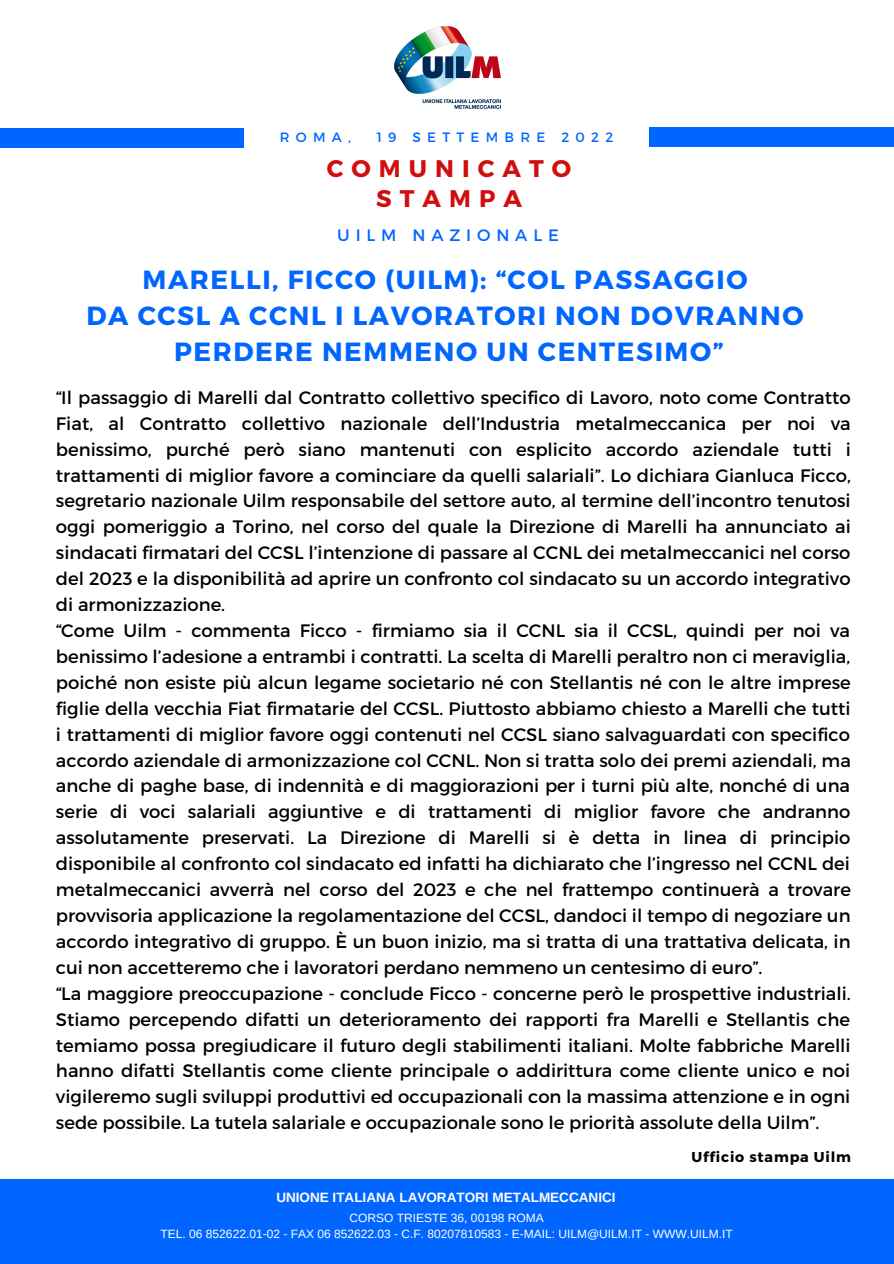
<style>
.page{position:relative;width:894px;height:1264px;background:#fff}
.page>*{position:absolute;margin:0;border:0;box-sizing:border-box;transform-origin:0 0}
.t1{font:700 26.25px/36px "Montserrat";letter-spacing:.06em;color:#06f;text-align:center}
.t2{font:700 24px/30.5px "Montserrat";letter-spacing:.335em;color:#d10e0e;text-align:center}
.t3{font:18px/26px "Montserrat";color:#000}
.t4{font:16.5px "Montserrat";letter-spacing:.355em;color:#06f}
.t5{font:700 14.25px "Montserrat";letter-spacing:.06em;color:#000}
.t6{font:700 13.5px "Arimo";color:#fff}
.t7{font:13.5px "Montserrat";letter-spacing:.465em;color:#06f}
.t8{font:12px/15.8px "Arimo";color:#fff;text-align:center}
</style>
<div class="page">
<div style="left:0;top:128px;width:243px;height:19px;background:#06f"></div>
<div style="left:649px;top:128px;width:244px;height:19px;background:#06f"></div>
<img style="left:394px;top:27px;width:106px;height:82px">
<div style="left:0;top:1179px;width:893px;height:84px;background:#06f"></div>
<p class="t7" style="left:280px;top:128px;width:73px">ROMA,</p>
<p class="t7" style="left:376px;top:128px;width:238px">19 SETTEMBRE 2022</p>
<h2 class="t2" style="left:327px;top:152px;width:246px">COMUNICATO<br>STAMPA</h2>
<p class="t4" style="left:337px;top:224px;width:223px">UILM NAZIONALE</p>
<h1 class="t1" style="left:86px;top:260px;width:718px">MARELLI, FICCO (UILM): “COL PASSAGGIO<br>DA CCSL A CCNL I LAVORATORI NON DOVRANNO<br>PERDERE NEMMENO UN CENTESIMO”</h1>
<p class="t3" style="left:56px;top:383px;width:796px">“Il passaggio di Marelli dal Contratto collettivo specifico di Lavoro, noto come Contratto Fiat, al Contratto collettivo nazionale dell’Industria metalmeccanica per noi va benissimo, purché però siano mantenuti con esplicito accordo aziendale tutti i trattamenti di miglior favore a cominciare da quelli salariali”. Lo dichiara Gianluca Ficco, segretario nazionale Uilm responsabile del settore auto, al termine dell’incontro tenutosi oggi pomeriggio a Torino, nel corso del quale la Direzione di Marelli ha annunciato ai sindacati firmatari del CCSL l’intenzione di passare al CCNL dei metalmeccanici nel corso del 2023 e la disponibilità ad aprire un confronto col sindacato su un accordo integrativo di armonizzazione.<br>“Come Uilm - commenta Ficco - firmiamo sia il CCNL sia il CCSL, quindi per noi va benissimo l’adesione a entrambi i contratti. La scelta di Marelli peraltro non ci meraviglia, poiché non esiste più alcun legame societario né con Stellantis né con le altre imprese figlie della vecchia Fiat firmatarie del CCSL. Piuttosto abbiamo chiesto a Marelli che tutti i trattamenti di miglior favore oggi contenuti nel CCSL siano salvaguardati con specifico accordo aziendale di armonizzazione col CCNL. Non si tratta solo dei premi aziendali, ma anche di paghe base, di indennità e di maggiorazioni per i turni più alte, nonché di una serie di voci salariali aggiuntive e di trattamenti di miglior favore che andranno assolutamente preservati. La Direzione di Marelli si è detta in linea di principio disponibile al confronto col sindacato ed infatti ha dichiarato che l’ingresso nel CCNL dei metalmeccanici avverrà nel corso del 2023 e che nel frattempo continuerà a trovare provvisoria applicazione la regolamentazione del CCSL, dandoci il tempo di negoziare un accordo integrativo di gruppo. È un buon inizio, ma si tratta di una trattativa delicata, in cui non accetteremo che i lavoratori perdano nemmeno un centesimo di euro”.<br>“La maggiore preoccupazione - conclude Ficco - concerne però le prospettive industriali.<br>Stiamo percependo difatti un deterioramento dei rapporti fra Marelli e Stellantis che temiamo possa pregiudicare il futuro degli stabilimenti italiani. Molte fabbriche Marelli hanno difatti Stellantis come cliente principale o addirittura come cliente unico e noi vigileremo sugli sviluppi produttivi ed occupazionali con la massima attenzione e in ogni sede possibile. La tutela salariale e occupazionale sono le priorità assolute della Uilm”.</p>
<p class="t5" style="left:691px;top:1148px;width:161px">Ufficio stampa Uilm</p>
<p class="t6" style="left:276px;top:1189px;width:340px">UNIONE ITALIANA LAVORATORI METALMECCANICI</p>
<p class="t8" style="left:160px;top:1209px;width:573px">CORSO TRIESTE 36, 00198 ROMA<br>TEL. 06 852622.01-02 - FAX 06 852622.03 - C.F. 80207810583 - E-MAIL: UILM@UILM.IT - WWW.UILM.IT</p>
</div>
